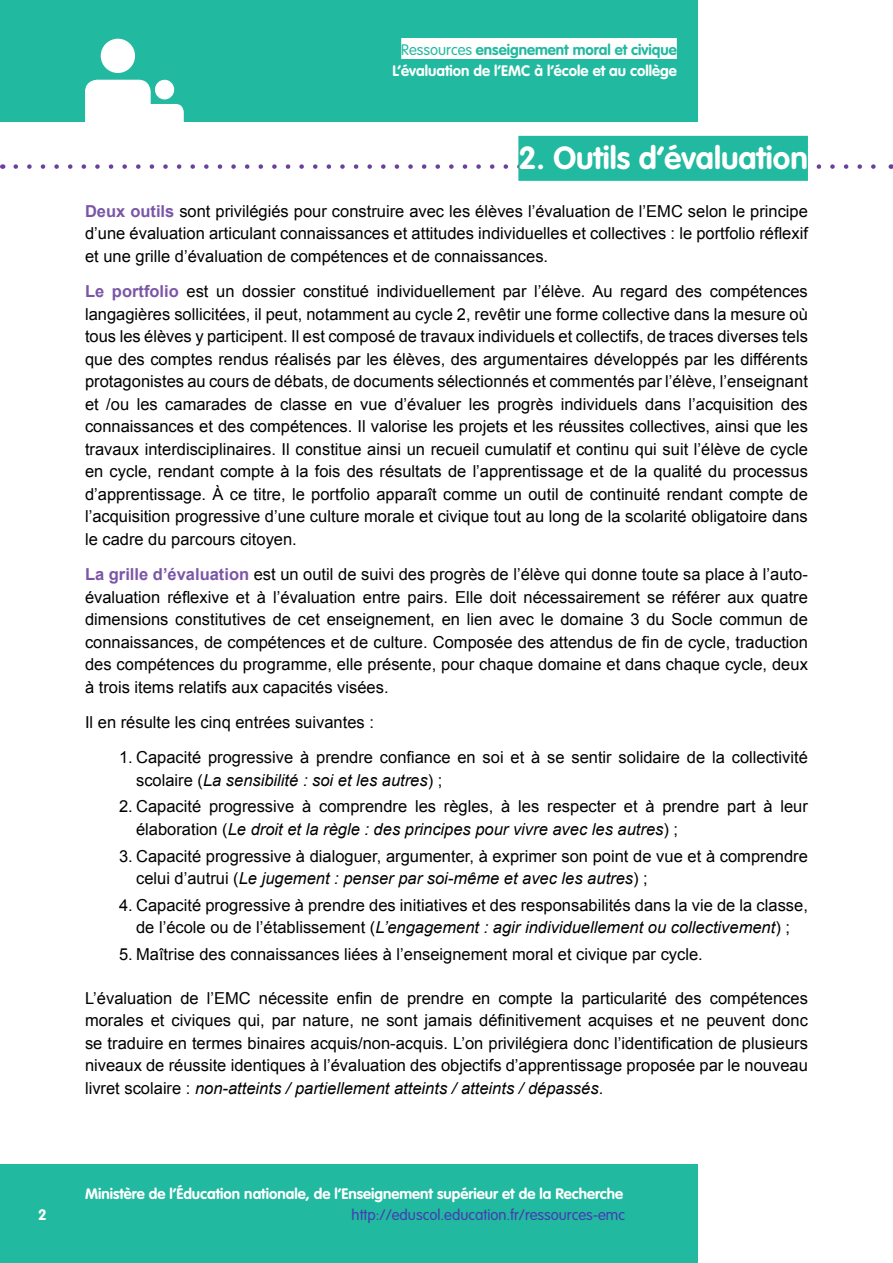
<style>
.page{position:relative;width:893px;height:1263px;background:#fff}
.page>*{position:absolute;margin:0;border:0;box-sizing:border-box;transform-origin:0 0}
.t1{font:700 31.5px "VAG Rounded Std";color:#fff}
.t2{font:16.5px/22.5px "Arial";color:#000;text-align:justify}
.t3{font:700 15px/21px "VAG Rounded Std";color:#fff;text-align:center}
.t4{font:300 15px "VAG Rounded Std";color:#443bb4}
.s1{font-weight:300;color:#21b99f}
.s2{color:#21b99f}
.s3{font-weight:700;color:#7b56a7}
.s4{font-style:italic}
</style>
<div class="page">
<div style="left:0;top:0;width:697px;height:122px;background:#21b99f"></div>
<div style="left:155px;top:80px;width:19px;height:19px;background:#fff;border-radius:50%"></div>
<div style="left:85px;top:80px;width:66px;height:86px;background:#fff;border-radius:12px"></div>
<div style="left:134px;top:104px;width:50px;height:62px;background:#fff;border-radius:8px"></div>
<div style="left:101px;top:39px;width:34px;height:34px;background:#fff;border-radius:50%"></div>
<div style="left:401px;top:38px;width:276px;height:21px;background:#fff"></div>
<div style="left:0;top:1164px;width:697px;height:99px;background:#21b99f"></div>
<svg style="left:16px;top:164px;width:860px;height:5px"></svg>
<div style="left:518px;top:136px;width:290px;height:45px;background:#21b99f"></div>
<p class="t3" style="left:393px;top:39px;width:286px"><span class="s1">Ressources</span> <span class="s2">enseignement moral et civique<br></span>L’évaluation de l’EMC à l’école et au collège</p>
<h1 class="t1" style="left:518px;top:139px;width:291px">2. Outils d’évaluation</h1>
<p class="t2" style="left:85px;top:200px;width:724px"><span class="s3">Deux outils</span> sont privilégiés pour construire avec les élèves l’évaluation de l’EMC selon le principe d’une évaluation articulant connaissances et attitudes individuelles et collectives : le portfolio réflexif et une grille d’évaluation de compétences et de connaissances.</p>
<p class="t2" style="left:85px;top:280px;width:724px"><span class="s3">Le portfolio</span> est un dossier constitué individuellement par l’élève. Au regard des compétences langagières sollicitées, il peut, notamment au cycle 2, revêtir une forme collective dans la mesure où tous les élèves y participent. Il est composé de travaux individuels et collectifs, de traces diverses tels que des comptes rendus réalisés par les élèves, des argumentaires développés par les différents protagonistes au cours de débats, de documents sélectionnés et commentés par l’élève, l’enseignant et /ou les camarades de classe en vue d’évaluer les progrès individuels dans l’acquisition des connaissances et des compétences. Il valorise les projets et les réussites collectives, ainsi que les travaux interdisciplinaires. Il constitue ainsi un recueil cumulatif et continu qui suit l’élève de cycle en cycle, rendant compte à la fois des résultats de l’apprentissage et de la qualité du processus d’apprentissage. À ce titre, le portfolio apparaît comme un outil de continuité rendant compte de l’acquisition progressive d’une culture morale et civique tout au long de la scolarité obligatoire dans le cadre du parcours citoyen.</p>
<p class="t2" style="left:85px;top:563px;width:724px"><span class="s3">La grille d’évaluation</span> est un outil de suivi des progrès de l’élève qui donne toute sa place à l’auto&shy;évaluation réflexive et à l’évaluation entre pairs. Elle doit nécessairement se référer aux quatre dimensions constitutives de cet enseignement, en lien avec le domaine 3 du Socle commun de connaissances, de compétences et de culture. Composée des attendus de fin de cycle, traduction des compétences du programme, elle présente, pour chaque domaine et dans chaque cycle, deux à trois items relatifs aux capacités visées.</p>
<p class="t2" style="left:85px;top:711px;width:290px">Il en résulte les cinq entrées suivantes :</p>
<p class="t2" style="left:136px;top:746px;width:673px;text-indent:-17px">1. Capacité progressive à prendre confiance en soi et à se sentir solidaire de la collectivité scolaire (<span class="s4">La sensibilité : soi et les autres</span>) ;</p>
<p class="t2" style="left:136px;top:795px;width:673px;text-indent:-17px">2. Capacité progressive à comprendre les règles, à les respecter et à prendre part à leur élaboration (<span class="s4">Le droit et la règle : des principes pour vivre avec les autres</span>) ;</p>
<p class="t2" style="left:136px;top:845px;width:673px;text-indent:-17px">3. Capacité progressive à dialoguer, argumenter, à exprimer son point de vue et à comprendre celui d’autrui (<span class="s4">Le jugement : penser par soi-même et avec les autres</span>) ;</p>
<p class="t2" style="left:119px;top:894px;width:690px;text-align:center">4. Capacité progressive à prendre des initiatives et des responsabilités dans la vie de la classe, de l’école ou de l’établissement (<span class="s4">L’engagement : agir individuellement ou collectivement</span>) ;</p>
<p class="t2" style="left:119px;top:943px;width:585px">5. Maîtrise des connaissances liées à l’enseignement moral et civique par cycle.</p>
<p class="t2" style="left:85px;top:987px;width:724px">L’évaluation de l’EMC nécessite enfin de prendre en compte la particularité des compétences morales et civiques qui, par nature, ne sont jamais définitivement acquises et ne peuvent donc se traduire en termes binaires acquis/non-acquis. L’on privilégiera donc l’identification de plusieurs niveaux de réussite identiques à l’évaluation des objectifs d’apprentissage proposée par le nouveau livret scolaire : <span class="s4">non-atteints / partiellement atteints / atteints / dépassés</span>.</p>
<p class="t3" style="left:85px;top:1184px;width:540px">Ministère de l’Éducation nationale, de l’Enseignement supérieur et de la Recherche</p>
<p class="t3" style="left:38px;top:1204px;width:10px">2</p>
<p class="t4" style="left:352px;top:1206px;width:275px">http://eduscol.education.fr/ressources-emc</p>
</div>
